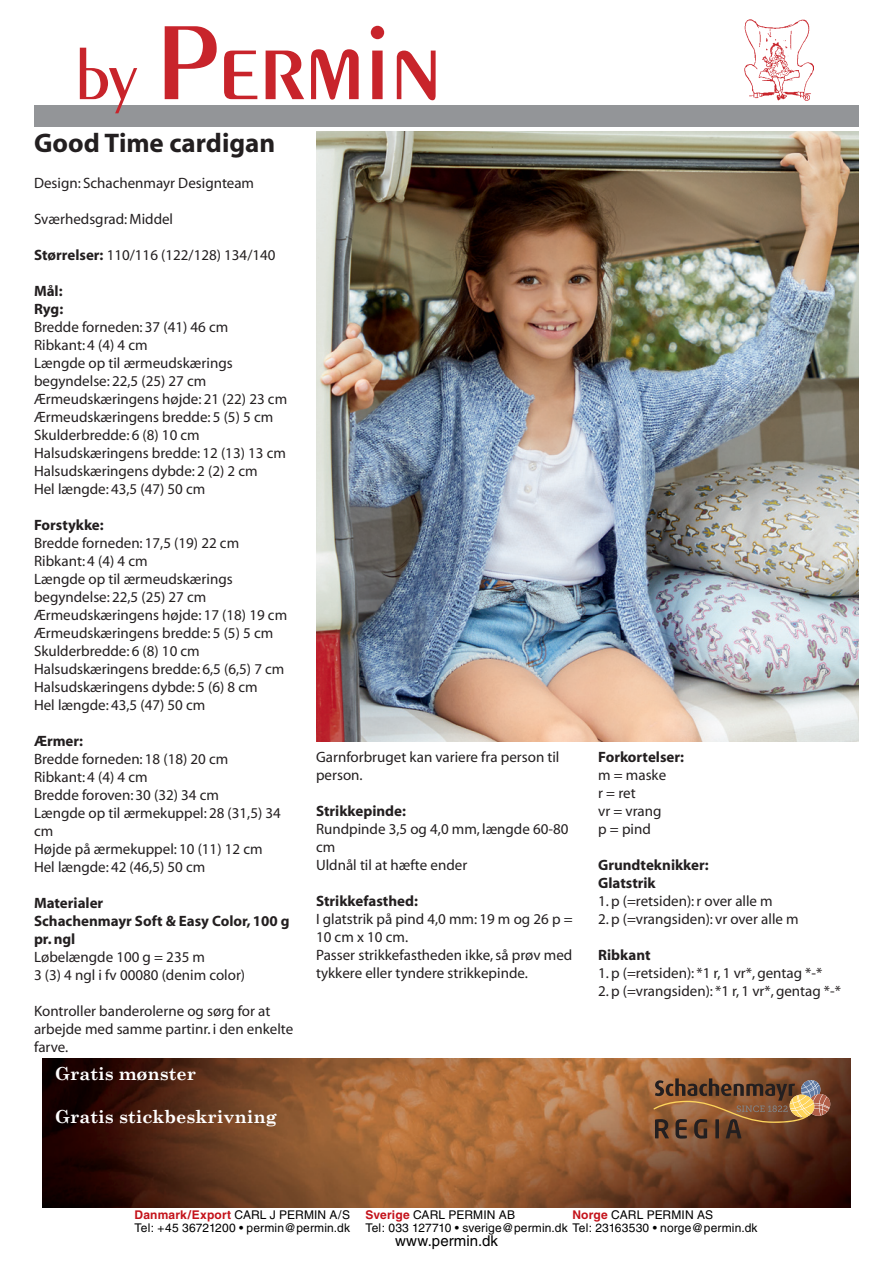
<style>
.page{position:relative;width:893px;height:1263px;background:#fff}
.page>*{position:absolute;margin:0;border:0;box-sizing:border-box;transform-origin:0 0}
.t1{font:112.5px "Penguin Plain";color:#c8242b}
.t2{font:700 27px "Myriad";color:#231f20}
.t3{font:700 18px "Century Schoolbook";color:#fff}
.t4{font:15px/18px "Myriad";color:#231f20}
.t5{font:700 15px/18px "Myriad";color:#231f20}
.t6{font:15px "Helvetica";letter-spacing:.005em;color:#000}
.t7{font:12px "Helvetica";letter-spacing:.01em;color:#000}
.t8{font:700 12px "Helvetica";letter-spacing:.015em;color:#c4121a}
.s1{font-size:72px}
.s2{font-weight:700}
.s3{font-weight:400;color:#000}
.s4{font-weight:700;color:#c4121a}
</style>
<div class="page">
<div style="left:34px;top:106px;width:825px;height:21px;background:#939598"></div>
<img style="left:745px;top:20px;width:68px;height:80px">
<img style="left:42px;top:1058px;width:808px;height:150px">
<svg style="left:653px;top:1078px;width:177px;height:60px;background:#805637"></svg>
<img style="left:316px;top:132px;width:543px;height:610px">
<h1 class="t1" style="left:76px;top:-4px;width:368px"><span class="s1">by</span> Permin</h1>
<h2 class="t2" style="left:34px;top:129px;width:243px">Good Time cardigan</h2>
<p class="t4" style="left:34px;top:175px;width:222px">Design: Schachenmayr Designteam</p>
<p class="t4" style="left:34px;top:211px;width:141px">Sværhedsgrad: Middel</p>
<p class="t4" style="left:34px;top:247px;width:243px"><span class="s2">Størrelser:</span> 110/116 (122/128) 134/140</p>
<p class="t5" style="left:34px;top:283px;width:31px">Mål:<br>Ryg:</p>
<p class="t4" style="left:34px;top:319px;width:255px">Bredde forneden: 37 (41) 46 cm<br>Ribkant: 4 (4) 4 cm<br>Længde op til ærmeudskærings begyndelse: 22,5 (25) 27 cm<br>Ærmeudskæringens højde: 21 (22) 23 cm<br>Ærmeudskæringens bredde: 5 (5) 5 cm<br>Skulderbredde: 6 (8) 10 cm<br>Halsudskæringens bredde: 12 (13) 13 cm<br>Halsudskæringens dybde: 2 (2) 2 cm<br>Hel længde: 43,5 (47) 50 cm</p>
<p class="t5" style="left:34px;top:517px;width:71px">Forstykke:</p>
<p class="t4" style="left:34px;top:535px;width:255px">Bredde forneden: 17,5 (19) 22 cm<br>Ribkant: 4 (4) 4 cm<br>Længde op til ærmeudskærings begyndelse: 22,5 (25) 27 cm<br>Ærmeudskæringens højde: 17 (18) 19 cm<br>Ærmeudskæringens bredde: 5 (5) 5 cm<br>Skulderbredde: 6 (8) 10 cm<br>Halsudskæringens bredde: 6,5 (6,5) 7 cm<br>Halsudskæringens dybde: 5 (6) 8 cm<br>Hel længde: 43,5 (47) 50 cm</p>
<p class="t5" style="left:34px;top:733px;width:51px">Ærmer:</p>
<p class="t4" style="left:34px;top:751px;width:248px">Bredde forneden: 18 (18) 20 cm<br>Ribkant: 4 (4) 4 cm<br>Bredde foroven: 30 (32) 34 cm<br>Længde op til ærmekuppel: 28 (31,5) 34 cm<br>Højde på ærmekuppel: 10 (11) 12 cm<br>Hel længde: 42 (46,5) 50 cm</p>
<p class="t5" style="left:34px;top:895px;width:257px">Materialer<br>Schachenmayr Soft &amp; Easy Color, 100 g pr. ngl</p>
<p class="t4" style="left:34px;top:949px;width:213px">Løbelængde 100 g = 235 m<br>3 (3) 4 ngl i fv 00080 (denim color)</p>
<p class="t4" style="left:34px;top:1003px;width:261px">Kontroller banderolerne og sørg for at arbejde med samme partinr. i den enkelte farve.</p>
<p class="t3" style="left:55px;top:1059px;width:142px">Gratis mønster</p>
<p class="t3" style="left:55px;top:1102px;width:223px">Gratis stickbeskrivning</p>
<p class="t4" style="left:316px;top:748px;width:245px">Garnforbruget kan variere fra person til person.</p>
<p class="t5" style="left:316px;top:802px;width:91px">Strikkepinde:</p>
<p class="t4" style="left:316px;top:820px;width:254px">Rundpinde 3,5 og 4,0 mm, længde 60-80 cm<br>Uldnål til at hæfte ender</p>
<p class="t5" style="left:316px;top:892px;width:103px">Strikkefasthed:</p>
<p class="t4" style="left:316px;top:910px;width:258px">I glatstrik på pind 4,0 mm: 19 m og 26 p =<br>10 cm x 10 cm.<br>Passer strikkefastheden ikke, så prøv med tykkere eller tyndere strikkepinde.</p>
<p class="t5" style="left:598px;top:748px;width:87px">Forkortelser:</p>
<p class="t4" style="left:598px;top:766px;width:70px">m = maske r = ret<br>vr = vrang p = pind</p>
<p class="t5" style="left:598px;top:856px;width:112px">Grundteknikker:<br>Glatstrik</p>
<p class="t4" style="left:598px;top:892px;width:176px">1. p (=retsiden): r over alle m</p>
<p class="t4" style="left:598px;top:910px;width:202px">2. p (=vrangsiden): vr over alle m</p>
<p class="t5" style="left:598px;top:946px;width:54px">Ribkant</p>
<p class="t4" style="left:598px;top:964px;width:226px">1. p (=retsiden): *1 r, 1 vr*, gentag *-*</p>
<p class="t4" style="left:598px;top:982px;width:244px">2. p (=vrangsiden): *1 r, 1 vr*, gentag *-*</p>
<p class="t8" style="left:134px;top:1207px;width:217px">Danmark/Export <span class="s3">CARL J PERMIN A/S</span></p>
<p class="t7" style="left:365px;top:1207px;width:151px"><span class="s4">Sverige</span> CARL PERMIN AB</p>
<p class="t7" style="left:572px;top:1207px;width:142px"><span class="s4">Norge</span> CARL PERMIN AS</p>
<p class="t7" style="left:134px;top:1221px;width:217px">Tel: +45 36721200 • permin@permin.dk</p>
<p class="t7" style="left:365px;top:1221px;width:394px">Tel: 033 127710 • sverige@permin.dk Tel: 23163530 • norge@permin.dk</p>
<p class="t6" style="left:395px;top:1232px;width:104px">www.permin.dk</p>
</div>
